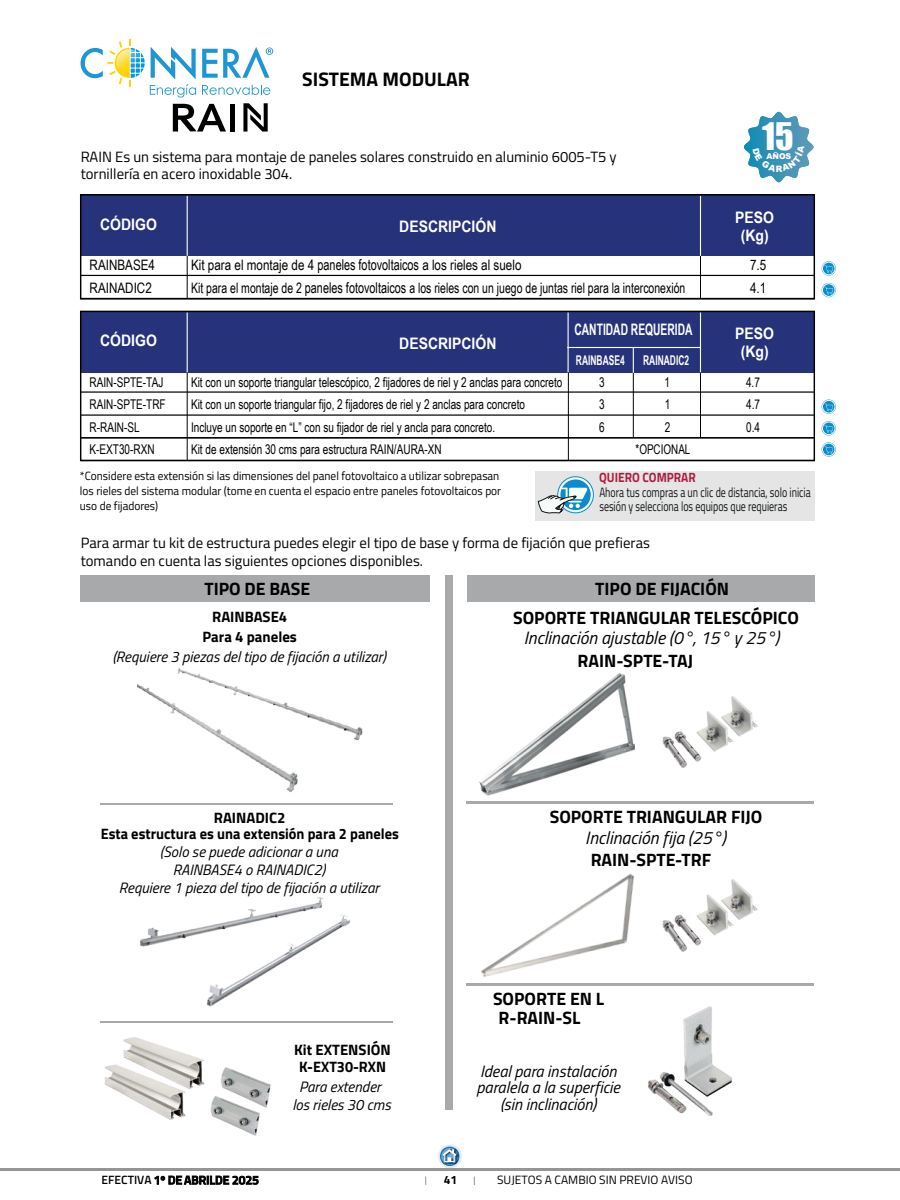
<style>
.page{position:relative;width:900px;height:1200px;background:#fff}
.page>*{position:absolute;margin:0;border:0;box-sizing:border-box;transform-origin:0 0}
.t1{font:34.8px "Impact";color:#fff}
.t2{font:700 19.65px "Titillium Web";color:#000}
.t3{font:700 17.85px "Titillium Web";color:#000}
.t4{font:italic 17.85px "Titillium Web";color:#000}
.t5{font:italic 16.35px/16.4px "Titillium Web";color:#000;text-align:center}
.t6{font:700 15.9px/18px "Arial Narrow";color:#fff;text-align:center;scale:1.08 1}
.t7{font:700 15.9px "Arial Narrow";color:#fff;scale:.79 1}
.t8{font:italic 15px/18px "Titillium Web";color:#000;text-align:center}
.t9{font:700 15px "Titillium Web";color:#000;scale:.96 1}
.t10{font:700 15px "Titillium Web";color:#000}
.t11{font:14.85px/17.9px "Titillium Web";color:#000}
.t12{font:14.4px "Arial Narrow";color:#000;scale:.89 1}
.t13{font:14.4px "Arial Narrow";color:#000}
.t14{font:13.35px "Arial Narrow";color:#000;scale:.91 1}
.t15{font:13.35px/13.4px "Titillium Web";color:#121617;scale:.74 1}
.t16{font:700 13.35px "Arial Narrow";color:#fff;scale:.77 1}
.t17{font:700 13.35px "Titillium Web";color:#ac1e40;scale:.89 1}
.t18{font:13.35px "Arial Narrow";color:#000;scale:.9 1}
.t19{font:12px/15.1px "Titillium Web";color:#000;scale:.95 1}
.t20{font:12px "Titillium Web";color:#000}
.t21{font:600 12px "Titillium Web";color:#000}
.t22{font:700 12px "Titillium Web";color:#000}
.t23{font:900 7.95px "Arial";color:#fff}
.s1{font-size:14.85px}
</style>
<div class="page">
<hr style="left:0;top:1168px;width:900px;height:3px;background:#939597">
<img style="left:648px;top:983px;width:148px;height:133px">
<img style="left:466px;top:874px;width:197px;height:131px">
<img style="left:138px;top:668px;width:225px;height:124px">
<div style="left:80px;top:575px;width:349px;height:27px;background:#a7a9ab"></div>
<svg style="left:173px;top:104px;width:53px;height:28px"></svg>
<div style="left:230px;top:104px;width:5px;height:28px;background:#000"></div>
<svg style="left:243px;top:103px;width:25px;height:29px"></svg>
<svg style="left:202px;top:47px;width:71px;height:31px"></svg>
<svg style="left:81px;top:40px;width:115px;height:58px"></svg>
<svg style="left:202px;top:85px;width:68px;height:10px"></svg>
<div style="left:467px;top:575px;width:347px;height:27px;background:#a7a9ab"></div>
<img style="left:662px;top:696px;width:96px;height:72px">
<img style="left:653px;top:876px;width:105px;height:78px">
<img style="left:479px;top:673px;width:156px;height:123px">
<div style="left:445px;top:576px;width:8px;height:534px;background:#a7a9ab"></div>
<hr style="left:467px;top:802px;width:347px;height:2px;background:#a7a9ab">
<hr style="left:467px;top:984px;width:347px;height:2px;background:#a7a9ab">
<hr style="left:101px;top:803px;width:292px;height:2px;background:#a7a9ab">
<hr style="left:101px;top:1022px;width:292px;height:1px;background:#a7a9ab">
<div style="left:81px;top:311px;width:734px;height:62px;background:#26337a"></div>
<div style="left:80px;top:311px;width:735px;height:150px;border:1px solid #000"></div>
<hr style="left:81px;top:391px;width:734px;height:2px;background:#000">
<hr style="left:81px;top:414px;width:734px;height:2px;background:#000">
<hr style="left:187px;top:313px;width:1px;height:60px;background:#fff">
<hr style="left:187px;top:373px;width:1px;height:88px;background:#000">
<hr style="left:700px;top:313px;width:1px;height:60px;background:#fff">
<hr style="left:700px;top:373px;width:1px;height:65px;background:#000">
<hr style="left:568px;top:313px;width:1px;height:60px;background:#fff">
<hr style="left:567px;top:347px;width:134px;height:1px;background:#fff">
<hr style="left:633px;top:373px;width:1px;height:65px;background:#000">
<hr style="left:568px;top:373px;width:1px;height:88px;background:#000">
<svg style="left:633px;top:348px;width:1px;height:25px"></svg>
<hr style="left:81px;top:437px;width:734px;height:1px;background:#000">
<hr style="left:81px;top:460px;width:734px;height:1px;background:#000">
<div style="left:81px;top:194px;width:734px;height:62px;background:#26337a"></div>
<div style="left:80px;top:194px;width:735px;height:106px;border:1px solid #000"></div>
<hr style="left:81px;top:275px;width:734px;height:1px;background:#000">
<hr style="left:81px;top:298px;width:734px;height:1px;background:#000">
<hr style="left:187px;top:196px;width:1px;height:60px;background:#fff">
<hr style="left:187px;top:256px;width:1px;height:43px;background:#000">
<hr style="left:700px;top:196px;width:1px;height:60px;background:#fff">
<hr style="left:700px;top:256px;width:1px;height:43px;background:#000">
<img style="left:104px;top:1037px;width:100px;height:83px">
<img style="left:194px;top:1083px;width:66px;height:53px">
<img style="left:204px;top:1067px;width:67px;height:49px">
<img style="left:140px;top:897px;width:211px;height:110px">
<div style="left:535px;top:471px;width:280px;height:50px;background:#e4e5e4"></div>
<svg style="left:438px;top:1145px;width:24px;height:23px"></svg>
<svg style="left:821px;top:261px;width:15px;height:15px"></svg>
<svg style="left:821px;top:282px;width:15px;height:16px"></svg>
<svg style="left:821px;top:399px;width:15px;height:15px"></svg>
<svg style="left:821px;top:421px;width:15px;height:15px"></svg>
<svg style="left:821px;top:442px;width:15px;height:15px"></svg>
<svg style="left:537px;top:476px;width:57px;height:38px"></svg>
<svg style="left:744px;top:112px;width:70px;height:70px"></svg>
<h2 class="t2" style="left:302px;top:64px;width:169px">SISTEMA MODULAR</h2>
<p class="t11" style="left:81px;top:147px;width:538px">RAIN Es un sistema para montaje de paneles solares construido en aluminio 6005-T5 y tornillería en acero inoxidable 304.</p>
<h1 class="t1" style="left:762px;top:109px;width:33px">15</h1>
<p class="t23" style="left:766px;top:150px;width:26px">AÑOS</p>
<p class="t6" style="left:100px;top:214px;width:54px">CÓDIGO</p>
<p class="t6" style="left:399px;top:217px;width:91px">DESCRIPCIÓN</p>
<p class="t6" style="left:735px;top:207px;width:38px">PESO (Kg)</p>
<p class="t13" style="left:90px;top:255px;width:67px">RAINBASE4</p>
<p class="t13" style="left:191px;top:255px;width:332px">Kit para el montaje de 4 <span class="s1">paneles fotovoltaicos</span> a los rieles al suelo</p>
<p class="t13" style="left:750px;top:255px;width:18px">7.5</p>
<p class="t13" style="left:90px;top:277px;width:64px">RAINADIC2</p>
<p class="t12" style="left:191px;top:277px;width:557px">Kit para el montaje de 2 <span class="s1">paneles fotovoltaicos</span> a los rieles con un juego de juntas riel para la interconexión</p>
<p class="t13" style="left:750px;top:277px;width:18px">4.1</p>
<p class="t7" style="left:575px;top:317px;width:151px">CANTIDAD REQUERIDA</p>
<p class="t6" style="left:100px;top:331px;width:54px">CÓDIGO</p>
<p class="t6" style="left:399px;top:334px;width:91px">DESCRIPCIÓN</p>
<p class="t6" style="left:735px;top:324px;width:38px">PESO (Kg)</p>
<p class="t16" style="left:576px;top:350px;width:65px">RAINBASE4</p>
<p class="t16" style="left:643px;top:350px;width:61px">RAINADIC2</p>
<p class="t14" style="left:90px;top:373px;width:83px">RAIN-SPTE-TAJ</p>
<p class="t14" style="left:191px;top:373px;width:410px">Kit con un soporte triangular telescópico, 2 fijadores de riel y 2 anclas para concreto</p>
<p class="t14" style="left:599px;top:373px;width:8px">3</p>
<p class="t14" style="left:665px;top:373px;width:8px">1</p>
<p class="t14" style="left:746px;top:373px;width:17px">4.7</p>
<p class="t14" style="left:90px;top:395px;width:85px">RAIN-SPTE-TRF</p>
<p class="t14" style="left:191px;top:395px;width:369px">Kit con un soporte triangular fijo, 2 fijadores de riel y 2 anclas para concreto</p>
<p class="t14" style="left:599px;top:395px;width:8px">3</p>
<p class="t14" style="left:665px;top:395px;width:8px">1</p>
<p class="t14" style="left:746px;top:395px;width:17px">4.7</p>
<p class="t14" style="left:90px;top:417px;width:56px">R-RAIN-SL</p>
<p class="t14" style="left:191px;top:417px;width:336px">Incluye un soporte en “L” con su fijador de riel y ancla para concreto.</p>
<p class="t14" style="left:599px;top:417px;width:8px">6</p>
<p class="t14" style="left:665px;top:417px;width:8px">2</p>
<p class="t14" style="left:746px;top:417px;width:17px">0.4</p>
<p class="t14" style="left:90px;top:440px;width:73px">K-EXT30-RXN</p>
<p class="t14" style="left:191px;top:440px;width:277px">Kit de extensión 30 cms para estructura RAIN/AURA-XN</p>
<p class="t18" style="left:636px;top:439px;width:63px">*OPCIONAL</p>
<p class="t17" style="left:599px;top:468px;width:110px">QUIERO COMPRAR</p>
<p class="t15" style="left:599px;top:485px;width:287px">Ahora tus compras a un clic de distancia, solo inicia sesión y selecciona los equipos que requieras</p>
<p class="t19" style="left:80px;top:468px;width:445px">*Considere esta extensión si las dimensiones del panel fotovoltaico a utilizar sobrepasan los rieles del sistema modular (tome en cuenta el espacio entre paneles fotovoltaicos por uso de fijadores)</p>
<p class="t11" style="left:81px;top:533px;width:571px">Para armar tu kit de estructura puedes elegir el tipo de base y forma de fijación que prefieras tomando en cuenta las siguientes opciones disponibles.</p>
<h3 class="t3" style="left:204px;top:576px;width:107px">TIPO DE BASE</h3>
<p class="t10" style="left:212px;top:606px;width:77px">RAINBASE4</p>
<p class="t10" style="left:203px;top:625px;width:96px">Para 4 paneles</p>
<p class="t8" style="left:113px;top:647px;width:275px">(Requiere 3 piezas del tipo de fijación a utilizar)</p>
<p class="t10" style="left:214px;top:806px;width:73px">RAINADIC2</p>
<p class="t9" style="left:101px;top:822px;width:312px">Esta estructura es una extensión para 2 paneles</p>
<p class="t8" style="left:119px;top:842px;width:262px">(Solo se puede adicionar a una<br>RAINBASE4 o RAINADIC2)<br>Requiere 1 pieza del tipo de fijación a utilizar</p>
<p class="t10" style="left:294px;top:1039px;width:98px">Kit EXTENSIÓN</p>
<p class="t9" style="left:299px;top:1055px;width:92px">K-EXT30-RXN</p>
<p class="t8" style="left:292px;top:1077px;width:100px">Para extender los rieles 30 cms</p>
<h3 class="t3" style="left:595px;top:576px;width:135px">TIPO DE FIJACIÓN</h3>
<h3 class="t3" style="left:513px;top:604px;width:287px">SOPORTE TRIANGULAR TELESCÓPICO</h3>
<h3 class="t4" style="left:524px;top:625px;width:257px">Inclinación ajustable (0°, 15° y 25°)</h3>
<h3 class="t3" style="left:578px;top:647px;width:117px">RAIN-SPTE-TAJ</h3>
<h3 class="t3" style="left:550px;top:803px;width:214px">SOPORTE TRIANGULAR FIJO</h3>
<h3 class="t4" style="left:585px;top:825px;width:142px">Inclinación fija (25°)</h3>
<h3 class="t3" style="left:591px;top:846px;width:122px">RAIN-SPTE-TRF</h3>
<h3 class="t3" style="left:493px;top:985px;width:113px">SOPORTE EN L</h3>
<h3 class="t3" style="left:499px;top:1005px;width:83px">R-RAIN-SL</h3>
<p class="t5" style="left:477px;top:1062px;width:145px">Ideal para instalación paralela a la superficie (sin inclinación)</p>
<p class="t21" style="left:102px;top:1171px;width:159px">EFECTIVA 1º DE ABRILDE 2025</p>
<p class="t22" style="left:444px;top:1171px;width:15px">41</p>
<p class="t20" style="left:497px;top:1171px;width:197px">SUJETOS A CAMBIO SIN PREVIO AVISO</p>
</div>
